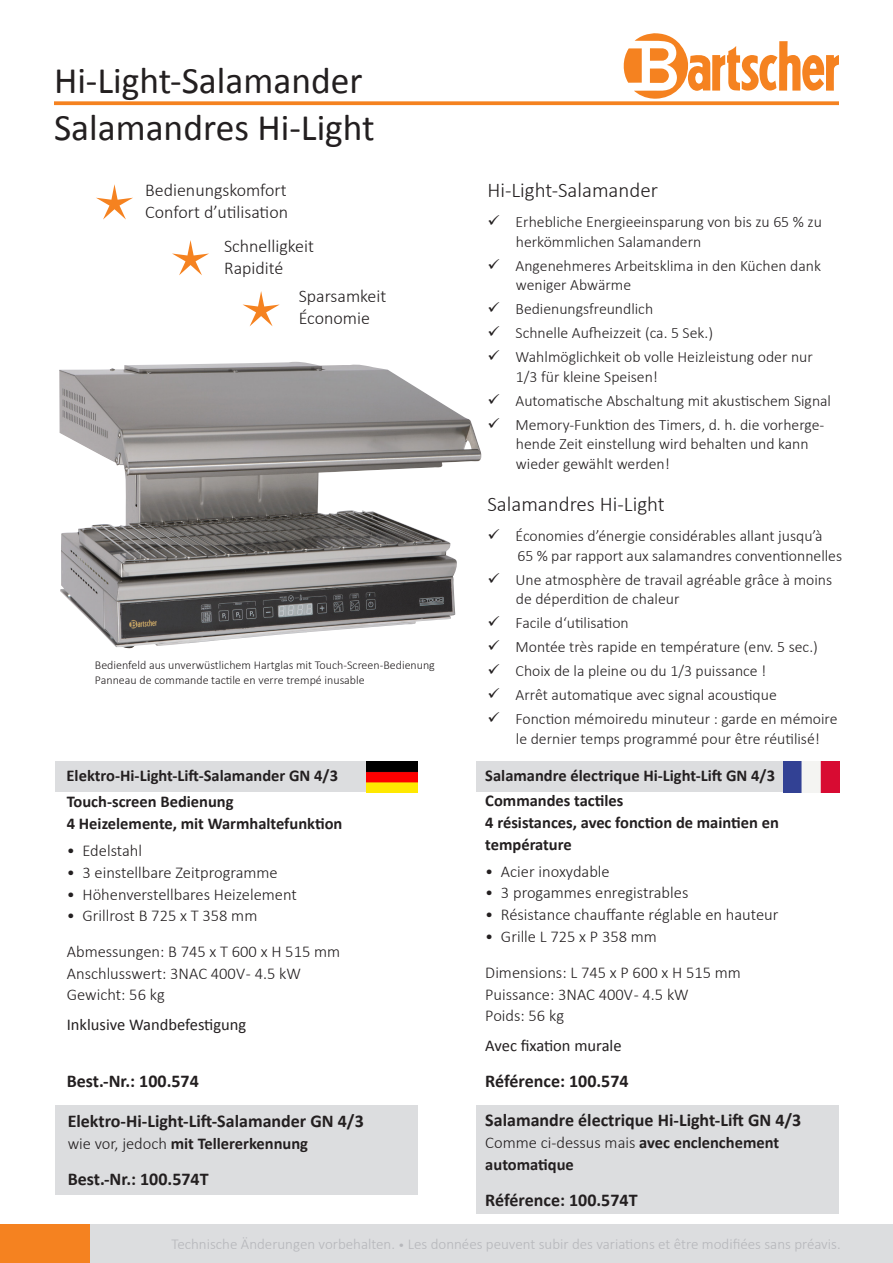
<style>
.page{position:relative;width:893px;height:1263px;background:#fff}
.page>*{position:absolute;margin:0;border:0;box-sizing:border-box;transform-origin:0 0}
.t1{font:37.5px "Calibri";color:#231f20}
.t2{font:300 21px "Calibri";color:#231f20}
.t3{font:700 18px "Calibri";color:#231f20}
.t4{font:300 18px "Calibri";color:#231f20}
.t5{font:300 16.5px "Calibri";color:#231f20}
.t6{font:700 16.5px/21.8px "Calibri";color:#231f20}
.t7{font:16.5px "Calibri";color:#231f20}
.t8{font:300 15.75px "Calibri";color:#231f20}
.t9{font:300 15px "Calibri";color:#b6b7bb}
.t10{font:300 12px "Calibri";color:#231f20}
.s1{font-weight:300}
.s2{font-weight:700}
.s3{font-size:12px}
</style>
<div class="page">
<div style="left:0;top:1224px;width:893px;height:39px;background:#dcdddf"></div>
<div style="left:0;top:1224px;width:89px;height:39px;background:#f58220"></div>
<svg style="left:54px;top:101px;width:785px;height:4px;background:#f58c33"></svg>
<div style="left:55px;top:1105px;width:363px;height:90px;background:#dcdddf"></div>
<div style="left:476px;top:1106px;width:363px;height:108px;background:#dcdddf"></div>
<svg style="left:623px;top:33px;width:216px;height:66px"></svg>
<div style="left:476px;top:761px;width:363px;height:31px;background:#dcdddf"></div>
<div style="left:55px;top:761px;width:362px;height:31px;background:#dcdddf"></div>
<img style="left:367px;top:761px;width:51px;height:32px">
<img style="left:783px;top:762px;width:56px;height:30px">
<img style="left:59px;top:362px;width:423px;height:287px">
<p class="t1" style="left:54px;top:57px;width:310px">Hi-Light-Salamander</p>
<p class="t1" style="left:54px;top:103px;width:322px">Salamandres Hi-Light</p>
<p class="t4" style="left:145px;top:179px;width:143px">Bedienungskomfort</p>
<p class="t4" style="left:145px;top:201px;width:144px">Confort d’utilisation</p>
<p class="t4" style="left:224px;top:235px;width:91px">Schnelligkeit</p>
<p class="t4" style="left:224px;top:257px;width:61px">Rapidité</p>
<p class="t4" style="left:299px;top:285px;width:89px">Sparsamkeit</p>
<p class="t4" style="left:299px;top:306px;width:73px">Économie</p>
<p class="t10" style="left:95px;top:657px;width:341px">Bedienfeld aus unverwüstlichem Hartglas mit Touch‐Screen‐Bedienung</p>
<p class="t10" style="left:95px;top:672px;width:271px">Panneau de commande tactile en verre trempé inusable</p>
<p class="t2" style="left:487px;top:177px;width:172px">Hi-Light-Salamander</p>
<p class="t8" style="left:487px;top:212px;width:336px">✓ Erhebliche Energieeinsparung von bis zu 65 % zu</p>
<p class="t8" style="left:516px;top:232px;width:187px">herkömmlichen Salamandern</p>
<p class="t8" style="left:487px;top:256px;width:335px">✓ Angenehmeres Arbeitsklima in den Küchen dank</p>
<p class="t8" style="left:516px;top:275px;width:117px">weniger Abwärme</p>
<p class="t8" style="left:487px;top:299px;width:167px">✓ Bedienungsfreundlich</p>
<p class="t8" style="left:487px;top:323px;width:227px">✓ Schnelle Aufheizzeit (ca. 5 Sek.)</p>
<p class="t8" style="left:487px;top:347px;width:327px">✓ Wahlmöglichkeit ob volle Heizleistung oder nur</p>
<p class="t8" style="left:516px;top:367px;width:144px">1/3 für kleine Speisen!</p>
<p class="t8" style="left:487px;top:391px;width:345px">✓ Automatische Abschaltung mit akustischem Signal</p>
<p class="t8" style="left:487px;top:415px;width:338px">✓ Memory-Funktion des Timers, d. h. die vorherge-</p>
<p class="t8" style="left:516px;top:434px;width:294px">hende Zeit einstellung wird behalten und kann</p>
<p class="t8" style="left:516px;top:454px;width:155px">wieder gewählt werden!</p>
<p class="t2" style="left:487px;top:491px;width:179px">Salamandres Hi-Light</p>
<p class="t8" style="left:487px;top:526px;width:337px">✓ Économies d’énergie considérables allant jusqu’à</p>
<p class="t8" style="left:517px;top:546px;width:326px">65 % par rapport aux salamandres conventionnelles</p>
<p class="t8" style="left:487px;top:570px;width:346px">✓ Une atmosphère de travail agréable grâce à moins</p>
<p class="t8" style="left:516px;top:589px;width:165px">de déperdition de chaleur</p>
<p class="t8" style="left:487px;top:613px;width:143px">✓ Facile d‘utilisation</p>
<p class="t8" style="left:487px;top:637px;width:332px">✓ Montée très rapide en température (env. 5 sec.)</p>
<p class="t8" style="left:487px;top:661px;width:280px">✓ Choix de la pleine ou du 1/3 puissance !</p>
<p class="t8" style="left:487px;top:685px;width:291px">✓ Arrêt automatique avec signal acoustique</p>
<p class="t8" style="left:487px;top:709px;width:352px">✓ Fonction mémoiredu minuteur : garde en mémoire</p>
<p class="t8" style="left:516px;top:729px;width:306px">le dernier temps programmé pour être réutilisé!</p>
<p class="t6" style="left:67px;top:765px;width:273px">Elektro-Hi-Light-Lift-Salamander GN 4/3</p>
<p class="t6" style="left:485px;top:765px;width:291px">Salamandre électrique Hi-Light-Lift GN 4/3</p>
<p class="t6" style="left:67px;top:791px;width:168px">Touch-screen Bedienung</p>
<p class="t6" style="left:67px;top:813px;width:277px">4 Heizelemente, mit Warmhaltefunktion</p>
<p class="t5" style="left:67px;top:840px;width:77px">• Edelstahl</p>
<p class="t5" style="left:67px;top:862px;width:212px">• 3 einstellbare Zeitprogramme</p>
<p class="t5" style="left:67px;top:884px;width:232px">• Höhenverstellbares Heizelement</p>
<p class="t5" style="left:67px;top:905px;width:192px">• Grillrost B 725 x T 358 mm</p>
<p class="t5" style="left:67px;top:941px;width:275px">Abmessungen: B 745 x T 600 x H 515 mm</p>
<p class="t5" style="left:67px;top:963px;width:236px">Anschlusswert: 3NAC 400V - 4.5 kW</p>
<p class="t5" style="left:67px;top:984px;width:99px">Gewicht: 56 kg</p>
<p class="t7" style="left:67px;top:1014px;width:181px">Inklusive Wandbefestigung</p>
<p class="t6" style="left:485px;top:790px;width:140px">Commandes tactiles</p>
<p class="t6" style="left:485px;top:811px;width:295px">4 résistances, avec fonction de maintien en température</p>
<p class="t5" style="left:485px;top:861px;width:126px">• Acier inoxydable</p>
<p class="t5" style="left:485px;top:883px;width:205px">• 3 progammes enregistrables</p>
<p class="t5" style="left:485px;top:904px;width:295px">• Résistance chauffante réglable en hauteur</p>
<p class="t5" style="left:485px;top:926px;width:173px">• Grille L 725 x P 358 mm</p>
<p class="t5" style="left:485px;top:962px;width:257px">Dimensions: L 745 x P 600 x H 515 mm</p>
<p class="t5" style="left:485px;top:984px;width:205px">Puissance: 3NAC 400V - 4.5 kW</p>
<p class="t5" style="left:485px;top:1006px;width:80px">Poids: 56 kg</p>
<p class="t7" style="left:485px;top:1035px;width:138px">Avec fixation murale</p>
<p class="t3" style="left:485px;top:1070px;width:145px">Référence: 100.574</p>
<p class="t3" style="left:67px;top:1069px;width:134px">Best.-Nr.: 100.574</p>
<p class="t3" style="left:68px;top:1110px;width:298px">Elektro-Hi-Light-Lift-Salamander GN 4/3</p>
<p class="t6" style="left:68px;top:1132px;width:242px"><span class="s1">wie vor, jedoch</span> mit Tellererkennung</p>
<p class="t3" style="left:68px;top:1167px;width:142px">Best.-Nr.: 100.574T</p>
<p class="t3" style="left:485px;top:1109px;width:318px">Salamandre électrique Hi-Light-Lift GN 4/3</p>
<p class="t5" style="left:485px;top:1132px;width:295px">Comme ci-dessus mais <span class="s2">avec enclenchement</span></p>
<p class="t6" style="left:485px;top:1153px;width:90px">automatique</p>
<p class="t3" style="left:485px;top:1188px;width:154px">Référence: 100.574T</p>
<p class="t9" style="left:171px;top:1234px;width:671px">Technische Änderungen vorbehalten. <span class="s3">•</span> Les données peuvent subir des variations et être modifiées sans préavis.</p>
</div>
